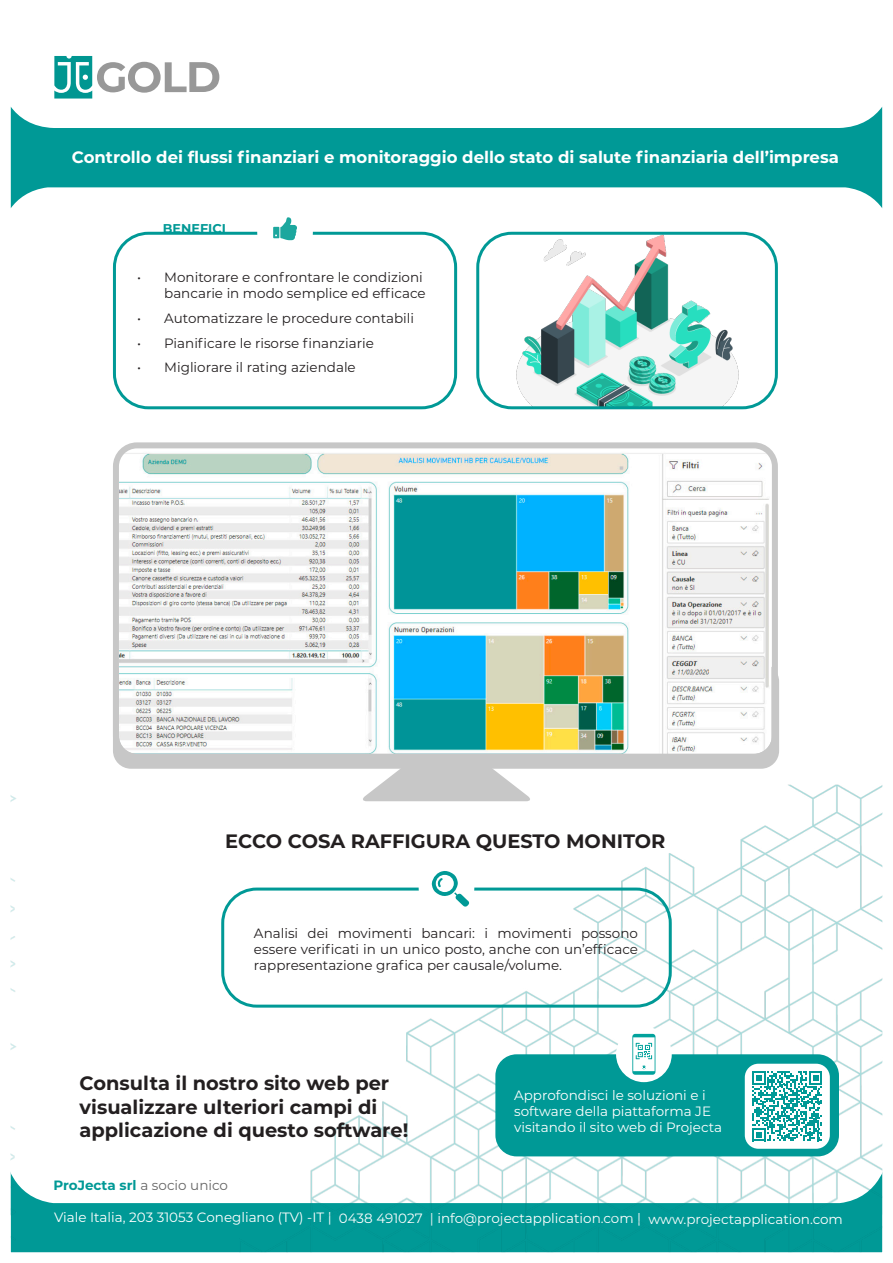
<style>
.page{position:relative;width:893px;height:1263px;background:#fff}
.page>*{position:absolute;margin:0;border:0;box-sizing:border-box;transform-origin:0 0}
.t1{font:700 19.35px/23.2px "Montserrat";color:#231f20}
.t2{font:700 16.5px "Montserrat";color:#fff}
.t3{font:13.5px/16.2px "Montserrat";color:#231f20;text-align:justify}
.t4{font:13.5px/16.2px "Montserrat";color:#fff}
.t5{font:700 13.5px "Montserrat";color:#009996}
.t6{font:700 12.75px "Montserrat";color:#009996}
.s1{font-weight:400;color:#666}
</style>
<div class="page">
<svg style="left:18px;top:1184px;width:222px;height:68px;fill:#009996"></svg>
<svg style="left:11px;top:107px;width:871px;height:101px;fill:#009996"></svg>
<img style="left:11px;top:795px;width:7px;height:457px">
<img style="left:240px;top:784px;width:642px;height:468px">
<div style="left:495px;top:1054px;width:344px;height:102px;background:#009996;border-radius:21px"></div>
<div style="left:745px;top:1064px;width:85px;height:85px;background:#fff;border-radius:14px"></div>
<svg style="left:752px;top:1071px;width:70px;height:70px"></svg>
<div style="left:616px;top:1026px;width:56px;height:56px;background:#fff;border-radius:50%"></div>
<svg style="left:361px;top:769px;width:170px;height:32px"></svg>
<div style="left:113px;top:663px;width:666px;height:106px;background:#c7c7c7;border-radius:18px"></div>
<img style="left:120px;top:449px;width:651px;height:304px">
<div style="left:113px;top:442px;width:665px;height:318px;border:6px solid #c7c7c7;border-radius:21px"></div>
<svg style="left:632px;top:1034px;width:23px;height:41px"></svg>
<div style="left:221px;top:887px;width:451px;height:121px;border:3px solid #009996;border-radius:34px"></div>
<div style="left:419px;top:860px;width:55px;height:55px;background:#fff;border-radius:50%"></div>
<svg style="left:54px;top:56px;width:165px;height:43px"></svg>
<div style="left:113px;top:232px;width:344px;height:177px;border:3px solid #009996;border-radius:34px"></div>
<div style="left:257px;top:204px;width:56px;height:56px;background:#fff;border-radius:50%"></div>
<svg style="left:273px;top:217px;width:24px;height:23px"></svg>
<svg style="left:432px;top:870px;width:37px;height:37px"></svg>
<img style="left:516px;top:236px;width:223px;height:169px">
<div style="left:476px;top:232px;width:302px;height:177px;border:3px solid #009996;border-radius:34px"></div>
<p class="t2" style="left:72px;top:145px;width:768px">Controllo dei flussi finanziari e monitoraggio dello stato di salute finanziaria dell’impresa</p>
<p class="t6" style="left:163px;top:219px;width:65px">BENEFICI</p>
<p class="t3" style="left:137px;top:269px;width:290px;text-align:right">• Monitorare e confrontare le condizioni bancarie in modo semplice ed efficace</p>
<p class="t3" style="left:137px;top:309px;width:278px">• Automatizzare le procedure contabili</p>
<p class="t3" style="left:137px;top:334px;width:238px">• Pianificare le risorse finanziarie</p>
<p class="t3" style="left:137px;top:359px;width:220px">• Migliorare il rating aziendale</p>
<p class="t1" style="left:225px;top:829px;width:442px">ECCO COSA RAFFIGURA QUESTO MONITOR</p>
<p class="t3" style="left:254px;top:924px;width:386px">Analisi dei movimenti bancari: i movimenti possono essere verificati in un unico posto, anche con un’efficace rappresentazione grafica per causale/volume.</p>
<p class="t1" style="left:80px;top:1071px;width:330px">Consulta il nostro sito web per visualizzare ulteriori campi di applicazione di questo software!</p>
<p class="t5" style="left:53px;top:1175px;width:176px">ProJecta srl <span class="s1">a socio unico</span></p>
<p class="t4" style="left:514px;top:1086px;width:210px">Approfondisci le soluzioni e i software della piattaforma JE visitando il sito web di Projecta</p>
<p class="t4" style="left:54px;top:1209px;width:790px">Viale Italia, 203 31053 Conegliano (TV) -IT | 0438 491027 | info@projectapplication.com | www.projectapplication.com</p>
</div>
